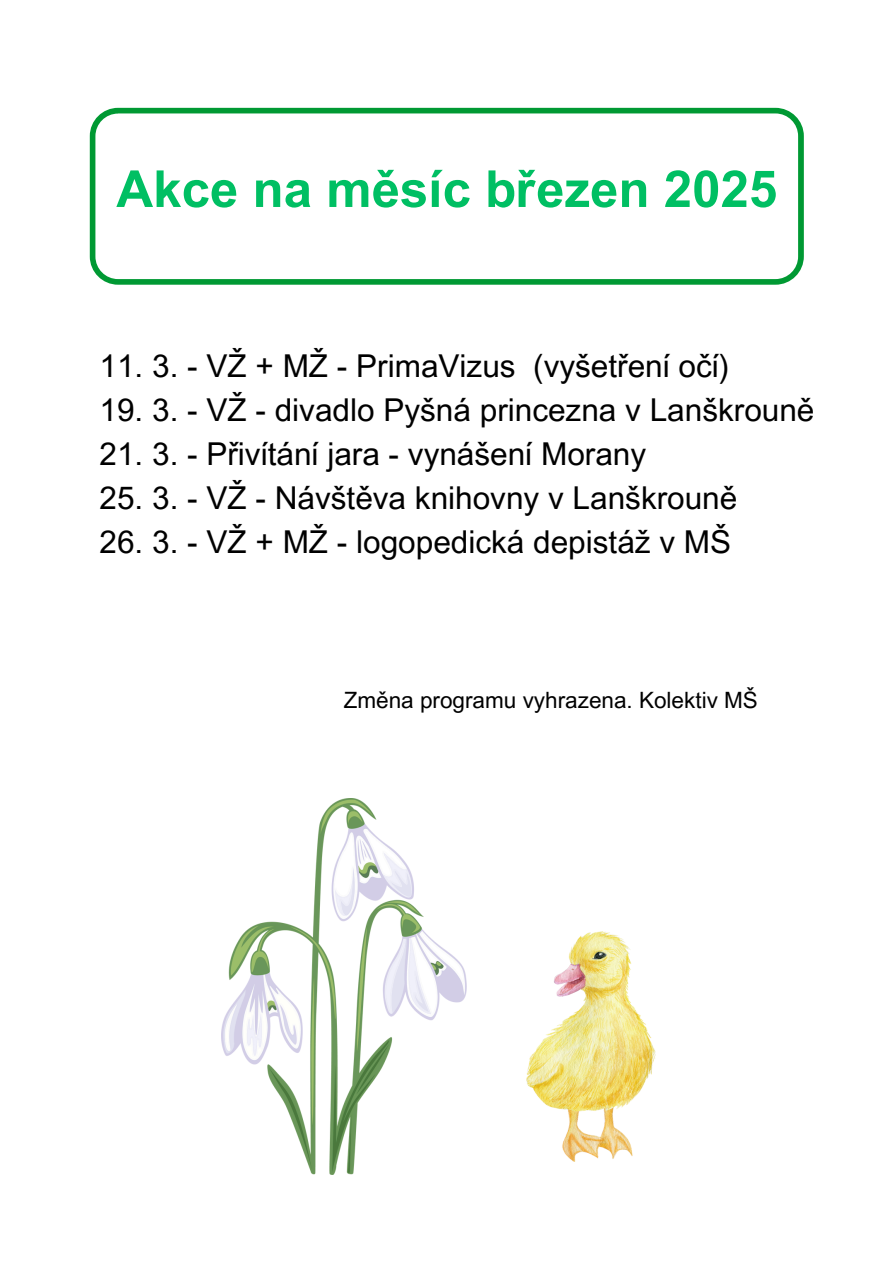
<style>
.page{position:relative;width:894px;height:1264px;background:#fff}
.page>*{position:absolute;margin:0;border:0;box-sizing:border-box;transform-origin:0 0}
.t1{font:700 51px "Arial MT Pro";color:#00bf63}
.t2{font:31.5px "Arial MT Pro";color:#000}
.t3{font:22.5px "Arial MT Pro";color:#000}
</style>
<div class="page">
<img style="left:221px;top:798px;width:245px;height:376px">
<img style="left:526px;top:931px;width:129px;height:230px">
<svg style="left:90px;top:108px;width:713px;height:176px"></svg>
<p class="t1" style="left:116px;top:170px;width:662px">Akce na měsíc březen 2025</p>
<h1 class="t2" style="left:99px;top:354px;width:631px">11. 3. - VŽ + MŽ - PrimaVizus (vyšetření očí)</h1>
<h1 class="t2" style="left:99px;top:398px;width:716px">19. 3. - VŽ - divadlo Pyšná princezna v Lanškrouně</h1>
<h1 class="t2" style="left:99px;top:442px;width:548px">21. 3. - Přivítání jara - vynášení Morany</h1>
<h1 class="t2" style="left:99px;top:486px;width:639px">25. 3. - VŽ - Návštěva knihovny v Lanškrouně</h1>
<h1 class="t2" style="left:99px;top:530px;width:633px">26. 3. - VŽ + MŽ - logopedická depistáž v MŠ</h1>
<h2 class="t3" style="left:343px;top:692px;width:415px">Změna programu vyhrazena. Kolektiv MŠ</h2>
</div>
